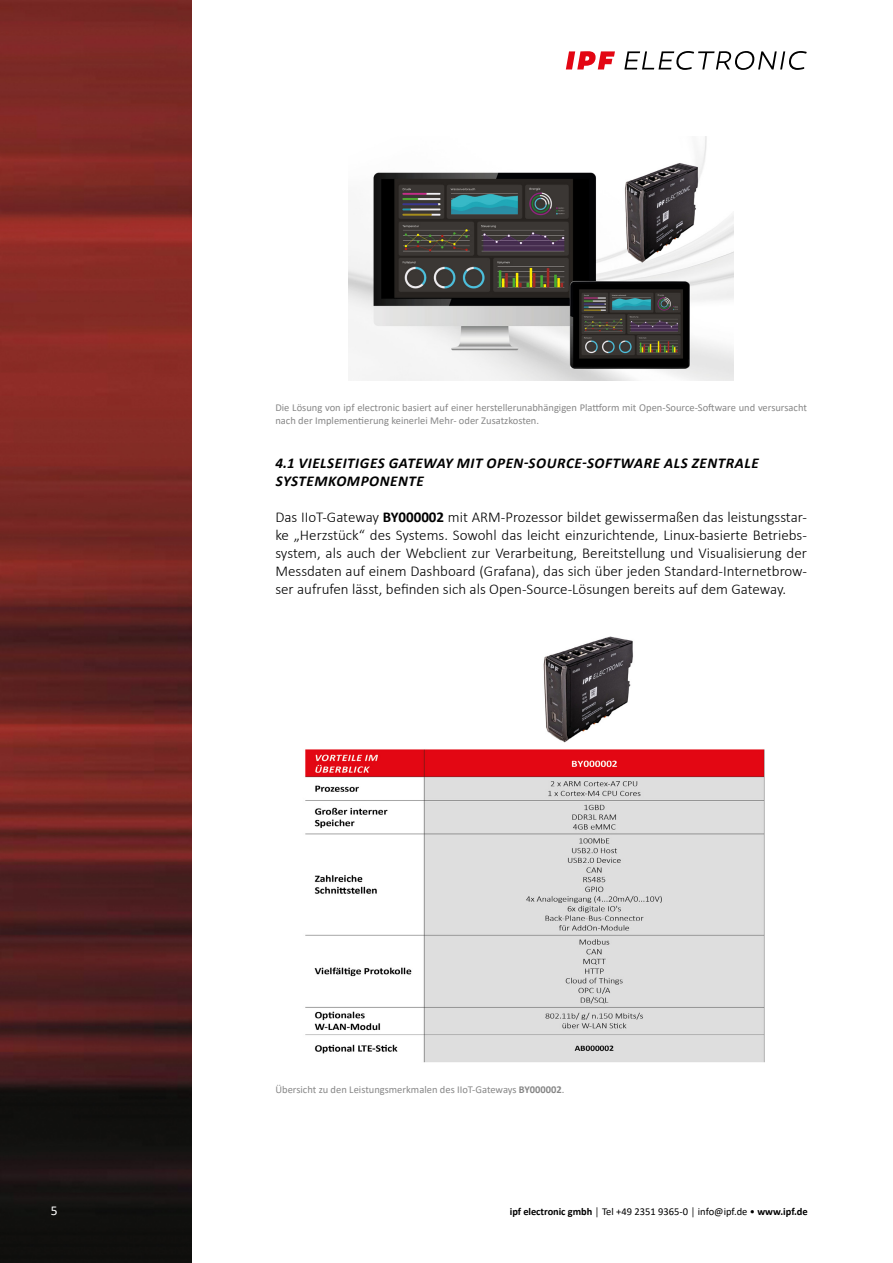
<style>
.page{position:relative;width:893px;height:1263px;background:#fff}
.page>*{position:absolute;margin:0;border:0;box-sizing:border-box;transform-origin:0 0}
.t1{font:300 15px/18px "Calibri";color:#000;text-align:justify}
.t2{font:italic 700 15px/18px "Calibri";letter-spacing:.04em;color:#000}
.t3{font:13.5px "Calibri";color:#fff}
.t4{font:10.5px/12.6px "Calibri";color:#878787}
.t5{font:10.5px "Calibri";color:#000}
.s1{font-weight:700}
</style>
<div class="page">
<img style="left:0;top:0;width:191px;height:1263px">
<svg style="left:624px;top:51px;width:183px;height:19px"></svg>
<svg style="left:566px;top:51px;width:49px;height:18px"></svg>
<img style="left:349px;top:136px;width:384px;height:245px">
<img style="left:305px;top:636px;width:460px;height:427px">
<p class="t4" style="left:275px;top:401px;width:533px">Die Lösung von ipf electronic basiert auf einer herstellerunabhängigen Plattform mit Open-Source-Software und versursacht nach der Implementierung keinerlei Mehr- oder Zusatzkosten.</p>
<p class="t2" style="left:275px;top:454px;width:485px">4.1 VIELSEITIGES GATEWAY MIT OPEN-SOURCE-SOFTWARE ALS ZENTRALE<br>SYSTEMKOMPONENTE</p>
<p class="t1" style="left:275px;top:508px;width:533px">Das IIoT-Gateway <span class="s1">BY000002</span> mit ARM-Prozessor bildet gewissermaßen das leistungsstar&shy;ke „Herzstück“ des Systems. Sowohl das leicht einzurichtende, Linux-basierte Betriebs&shy;system, als auch der Webclient zur Verarbeitung, Bereitstellung und Visualisierung der Messdaten auf einem Dashboard (Grafana), das sich über jeden Standard-Internetbrow&shy;ser aufrufen lässt, befinden sich als Open-Source-Lösungen bereits auf dem Gateway.</p>
<p class="t4" style="left:275px;top:1083px;width:291px">Übersicht zu den Leistungsmerkmalen des IIoT-Gateways <span class="s1">BY000002</span>.</p>
<p class="t3" style="left:51px;top:1201px;width:8px">5</p>
<p class="t5" style="left:510px;top:1204px;width:299px"><span class="s1">ipf electronic gmbh</span> │ Tel +49 2351 9365-0 │ info@ipf.de • <span class="s1">www.ipf.de</span></p>
</div>
